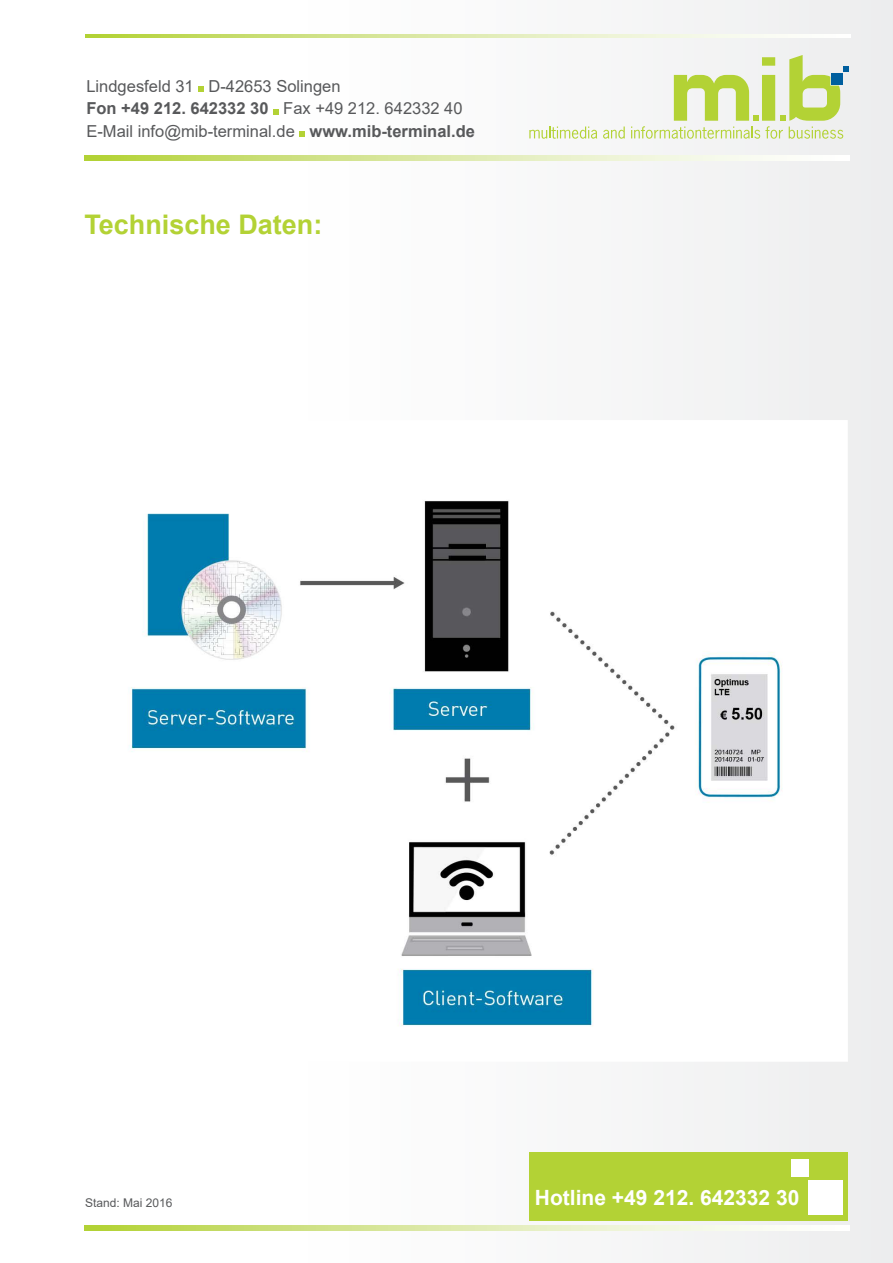
<style>
.page{position:relative;width:893px;height:1263px;background:#fff}
.page>*{position:absolute;margin:0;border:0;box-sizing:border-box;transform-origin:0 0}
.t1{font:700 27px "Arial";color:#b3d235}
.t2{font:700 21px "Arial";color:#fff}
.t3{font:16.5px/22.5px "Arial";color:#58595b}
.t4{font:12px "Arial";color:#58595b}
.s1{font-weight:700}
</style>
<div class="page">
<div style="left:259px;top:0;width:634px;height:1263px;background:linear-gradient(to right,#fff,#f2f2f2)"></div>
<svg style="left:529px;top:127px;width:68px;height:12px"></svg>
<svg style="left:603px;top:127px;width:22px;height:12px"></svg>
<svg style="left:631px;top:55px;width:217px;height:84px"></svg>
<svg style="left:85px;top:156px;width:639px;height:4px;background:#d7e69b"></svg>
<svg style="left:198px;top:86px;width:6px;height:6px"></svg>
<svg style="left:273px;top:109px;width:6px;height:5px"></svg>
<svg style="left:299px;top:131px;width:6px;height:6px"></svg>
<svg style="left:86px;top:34px;width:639px;height:3px;background:#d7e69b"></svg>
<div style="left:529px;top:1152px;width:319px;height:68px;background:#b3d235"></div>
<div style="left:808px;top:1180px;width:35px;height:35px;background:#fff"></div>
<div style="left:791px;top:1159px;width:18px;height:18px;background:#fff"></div>
<svg style="left:85px;top:1226px;width:639px;height:4px;background:#d7e69b"></svg>
<img style="left:129px;top:501px;width:652px;height:525px">
<p class="t3" style="left:86px;top:75px;width:390px">Lindgesfeld 31 D-42653 Solingen<br><span class="s1">Fon +49 212. 642332 30</span> Fax +49 212. 642332 40<br>E-Mail info@mib-terminal.de <span class="s1">www.mib-terminal.de</span></p>
<h1 class="t1" style="left:84px;top:205px;width:240px">Technische Daten:</h1>
<p class="t4" style="left:85px;top:1194px;width:89px">Stand: Mai 2016</p>
<p class="t2" style="left:535px;top:1183px;width:266px">Hotline +49 212. 642332 30</p>
</div>
